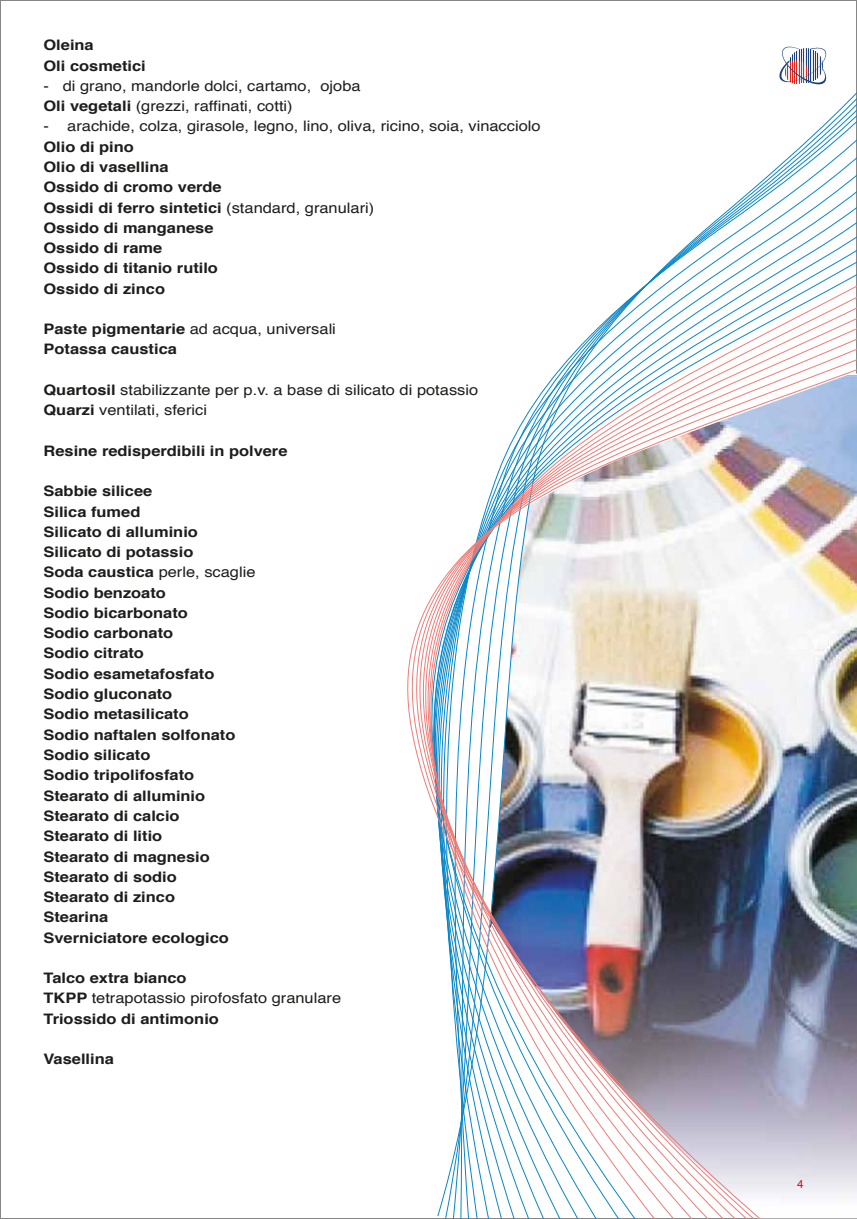
<style>
.page{position:relative;width:857px;height:1219px;background:#fff}
.page>*{position:absolute;margin:0;border:0;box-sizing:border-box;transform-origin:0 0}
.t1{font:700 14.4px/20.2px "Helvetica";color:#1d1d1c;scale:1.13 1}
.t2{font:14.4px/20.2px "Helvetica";color:#1d1d1c;scale:1.13 1}
.t3{font:11.6px "Helvetica";color:#e10718}
.s1{font-weight:700}
.s2{font-weight:400}
</style>
<div class="page">
<img style="left:389px;top:93px;width:467px;height:1126px">
<svg style="left:779px;top:46px;width:48px;height:39px"></svg>
<p class="t1" style="left:43px;top:35px;width:92px">Oleina<br>Oli cosmetici</p>
<p class="t2" style="left:43px;top:76px;width:282px">- di grano, mandorle dolci, cartamo, ojoba<br><span class="s1">Oli vegetali</span> (grezzi, raffinati, cotti)</p>
<p class="t2" style="left:43px;top:117px;width:441px">- arachide, colza, girasole, legno, lino, oliva, ricino, soia, vinacciolo</p>
<p class="t1" style="left:43px;top:137px;width:294px">Olio di pino<br>Olio di vasellina<br>Ossido di cromo verde<br>Ossidi di ferro sintetici <span class="s2">(standard, granulari)<br></span>Ossido di manganese<br>Ossido di rame<br>Ossido di titanio rutilo<br>Ossido di zinco</p>
<p class="t1" style="left:43px;top:319px;width:260px">Paste pigmentarie <span class="s2">ad acqua, universali<br></span>Potassa caustica</p>
<p class="t2" style="left:43px;top:380px;width:386px"><span class="s1">Quartosil</span> stabilizzante per p.v. a base di silicato di potassio<br><span class="s1">Quarzi</span> ventilati, sferici</p>
<p class="t1" style="left:43px;top:441px;width:217px">Resine redisperdibili in polvere</p>
<p class="t1" style="left:43px;top:481px;width:189px">Sabbie silicee<br>Silica fumed<br>Silicato di alluminio<br>Silicato di potassio<br>Soda caustica <span class="s2">perle, scaglie<br></span>Sodio benzoato<br>Sodio bicarbonato<br>Sodio carbonato<br>Sodio citrato<br>Sodio esametafosfato<br>Sodio gluconato<br>Sodio metasilicato</p>
<p class="t1" style="left:43px;top:725px;width:171px">Sodio naftalen solfonato<br>Sodio silicato<br>Sodio tripolifosfato<br>Stearato di alluminio<br>Stearato di calcio<br>Stearato di litio<br>Stearato di magnesio<br>Stearato di sodio<br>Stearato di zinco<br>Stearina<br>Sverniciatore ecologico</p>
<p class="t1" style="left:43px;top:968px;width:265px">Talco extra bianco<br>TKPP <span class="s2">tetrapotassio pirofosfato granulare<br></span>Triossido di antimonio</p>
<p class="t1" style="left:43px;top:1049px;width:64px">Vasellina</p>
<p class="t3" style="left:796px;top:1175px;width:8px">4</p>
</div>
